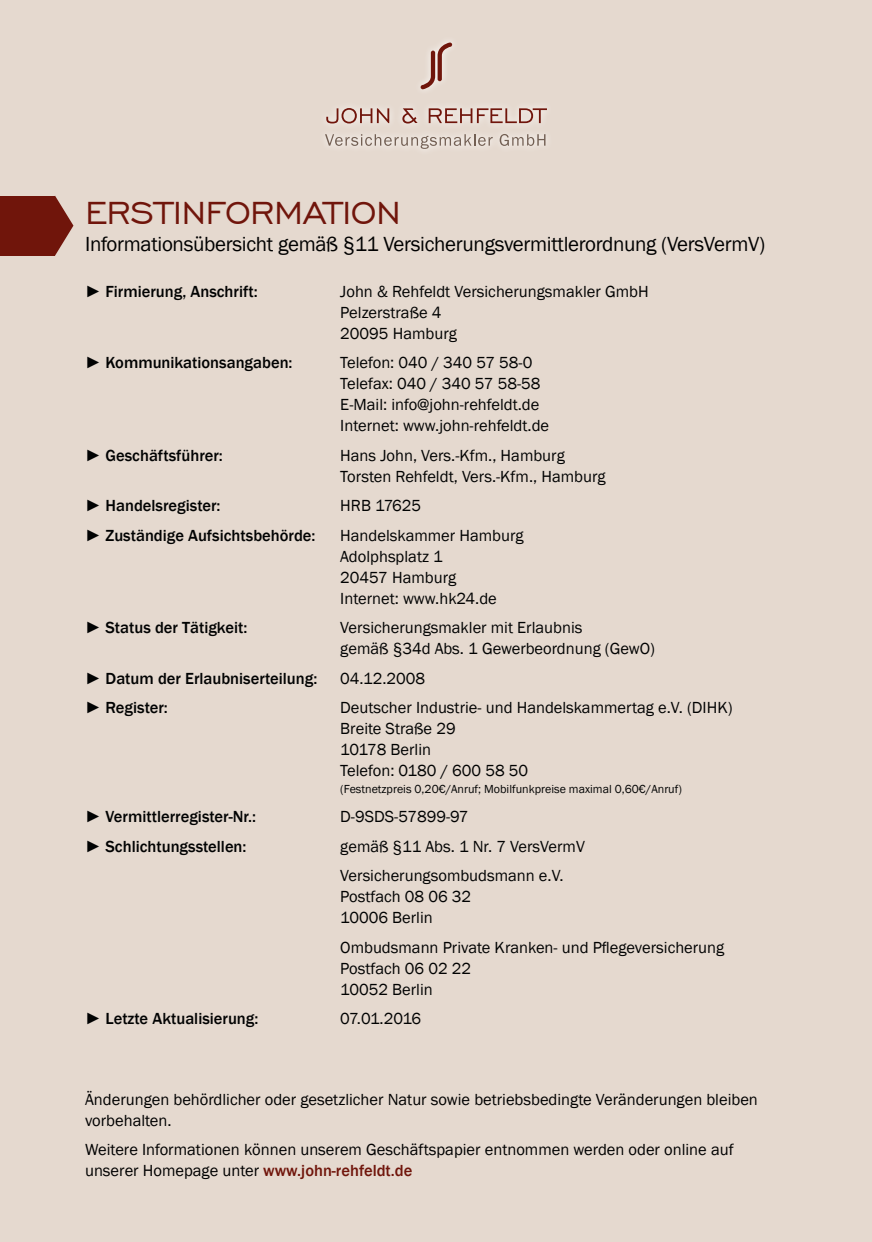
<style>
.page{position:relative;width:872px;height:1242px;background:#e5d9cf}
.page>*{position:absolute;margin:0;border:0;box-sizing:border-box;transform-origin:0 0}
.t1{font:40.5px "Engravers Gothic BT";letter-spacing:-.01em;color:#70150b}
.t2{font:21px "Franklin Gothic";letter-spacing:-.015em;color:#000}
.t3{font:16.5px/21px "Franklin Gothic";color:#010202}
.t4{font:500 16.5px "Franklin Gothic";color:#010202}
.t5{font:16.5px/21px "Franklin Gothic";color:#000}
.t6{font:12px "Franklin Gothic";color:#010202}
.s1{font-weight:500;color:#70150b}
</style>
<div class="page">
<div style="left:0;top:196px;width:55px;height:60px;background:#70150b"></div>
<svg style="left:55px;top:196px;width:18px;height:60px"></svg>
<svg style="left:325px;top:134px;width:168px;height:15px"></svg>
<svg style="left:499px;top:134px;width:46px;height:12px"></svg>
<svg style="left:326px;top:108px;width:63px;height:15px"></svg>
<svg style="left:402px;top:108px;width:15px;height:15px"></svg>
<svg style="left:429px;top:108px;width:118px;height:15px"></svg>
<svg style="left:420px;top:42px;width:32px;height:47px"></svg>
<h1 class="t1" style="left:85px;top:190px;width:317px">ERSTINFORMATION</h1>
<p class="t2" style="left:85px;top:231px;width:681px">Informationsübersicht gemäß §11 Versicherungsvermittlerordnung (VersVermV)</p>
<p class="t4" style="left:85px;top:281px;width:174px">► Firmierung, Anschrift:</p>
<p class="t3" style="left:340px;top:281px;width:310px">John &amp; Rehfeldt Versicherungsmakler GmbH<br>Pelzerstraße 4<br>20095 Hamburg</p>
<p class="t4" style="left:85px;top:352px;width:209px">► Kommunikationsangaben:</p>
<p class="t3" style="left:340px;top:352px;width:210px">Telefon: 040 / 340 57 58-0<br>Telefax: 040 / 340 57 58-58<br>E-Mail: info@john-rehfeldt.de<br>Internet: www.john-rehfeldt.de</p>
<p class="t4" style="left:85px;top:445px;width:139px">► Geschäftsführer:</p>
<p class="t3" style="left:340px;top:445px;width:267px">Hans John, Vers.-Kfm., Hamburg<br>Torsten Rehfeldt, Vers.-Kfm., Hamburg</p>
<p class="t4" style="left:85px;top:495px;width:137px">► Handelsregister:</p>
<p class="t3" style="left:340px;top:495px;width:82px">HRB 17625</p>
<p class="t4" style="left:85px;top:525px;width:232px">► Zuständige Aufsichtsbehörde:</p>
<p class="t3" style="left:340px;top:525px;width:185px">Handelskammer Hamburg<br>Adolphsplatz 1<br>20457 Hamburg<br>Internet: www.hk24.de</p>
<p class="t4" style="left:85px;top:617px;width:164px">► Status der Tätigkeit:</p>
<p class="t3" style="left:340px;top:617px;width:316px">Versicherungsmakler mit Erlaubnis<br>gemäß §34d Abs. 1 Gewerbeordnung (GewO)</p>
<p class="t4" style="left:85px;top:668px;width:234px">► Datum der Erlaubniserteilung:</p>
<p class="t3" style="left:340px;top:668px;width:86px">04.12.2008</p>
<p class="t4" style="left:85px;top:697px;width:84px">► Register:</p>
<p class="t3" style="left:340px;top:697px;width:394px">Deutscher Industrie- und Handelskammertag e.V. (DIHK)<br>Breite Straße 29<br>10178 Berlin<br>Telefon: 0180 / 600 58 50</p>
<p class="t6" style="left:340px;top:781px;width:343px">(Festnetzpreis 0,20€/Anruf; Mobilfunkpreise maximal 0,60€/Anruf)</p>
<p class="t4" style="left:85px;top:806px;width:173px">► Vermittlerregister-Nr.:</p>
<p class="t3" style="left:340px;top:806px;width:130px">D-9SDS-57899-97</p>
<p class="t4" style="left:85px;top:836px;width:163px">► Schlichtungsstellen:</p>
<p class="t3" style="left:340px;top:832px;width:246px;line-height:29.5px">gemäß §11 Abs. 1 Nr. 7 VersVermV<br>Versicherungsombudsmann e.V.</p>
<p class="t3" style="left:340px;top:886px;width:132px">Postfach 08 06 32<br>10006 Berlin</p>
<p class="t3" style="left:340px;top:937px;width:385px">Ombudsmann Private Kranken- und Pflegeversicherung<br>Postfach 06 02 22<br>10052 Berlin</p>
<p class="t4" style="left:85px;top:1008px;width:175px">► Letzte Aktualisierung:</p>
<p class="t3" style="left:340px;top:1008px;width:82px">07.01.2016</p>
<p class="t5" style="left:85px;top:1089px;width:674px">Änderungen behördlicher oder gesetzlicher Natur sowie betriebsbedingte Veränderungen bleiben vorbehalten.</p>
<p class="t5" style="left:85px;top:1139px;width:650px">Weitere Informationen können unserem Geschäftspapier entnommen werden oder online auf unserer Homepage unter <span class="s1">www.john-rehfeldt.de</span></p>
</div>
